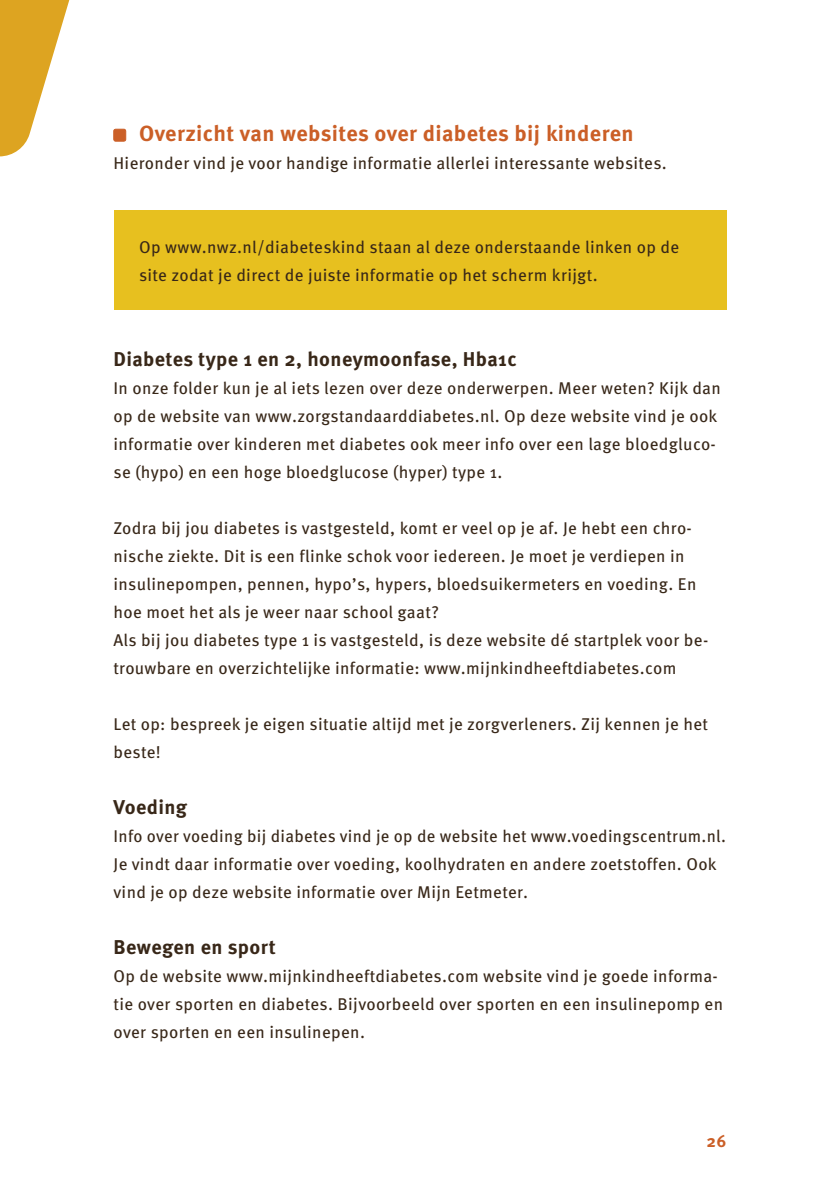
<style>
.page{position:relative;width:840px;height:1191px;background:#fff}
.page>*{position:absolute;margin:0;border:0;box-sizing:border-box;transform-origin:0 0}
.t1{font:700 22px "Meta Pro";letter-spacing:.02em;color:#cb5f27}
.t2{font:700 20px "Meta Pro";letter-spacing:.02em;color:#382718}
.t3{font:17px/28px "Meta Pro";letter-spacing:.02em;color:#382718}
.t4{font:700 17px "Meta Pro";color:#cb5f27}
</style>
<div class="page">
<svg style="left:0;top:0;width:70px;height:156px"></svg>
<div style="left:114px;top:129px;width:12px;height:12px;background:#cb5f27;border-radius:2px"></div>
<div style="left:113px;top:129px;width:13px;height:12px;border:1px solid #cb5f27;border-radius:2px"></div>
<div style="left:113px;top:210px;width:613px;height:99px;background:#e7c01f"></div>
<p class="t1" style="left:139px;top:117px;width:496px">Overzicht van websites over diabetes bij kinderen</p>
<p class="t3" style="left:113px;top:148px;width:554px">Hieronder vind je voor handige informatie allerlei interessante websites.</p>
<p class="t3" style="left:139px;top:232px;width:541px">Op www.nwz.nl/diabeteskind staan al deze onderstaande linken op de site zodat je direct de juiste informatie op het scherm krijgt.</p>
<p class="t2" style="left:113px;top:343px;width:404px">Diabetes type 1 en 2, honeymoonfase, Hba1c</p>
<p class="t3" style="left:113px;top:372px;width:608px">In onze folder kun je al iets lezen over deze onderwerpen. Meer weten? Kijk dan op de website van www.zorgstandaarddiabetes.nl. Op deze website vind je ook informatie over kinderen met diabetes ook meer info over een lage bloedgluco&shy;se (hypo) en een hoge bloedglucose (hyper) type 1.</p>
<p class="t3" style="left:113px;top:512px;width:596px">Zodra bij jou diabetes is vastgesteld, komt er veel op je af. Je hebt een chro&shy;nische ziekte. Dit is een flinke schok voor iedereen. Je moet je verdiepen in insulinepompen, pennen, hypo’s, hypers, bloedsuikermeters en voeding. En hoe moet het als je weer naar school gaat?<br>Als bij jou diabetes type 1 is vastgesteld, is deze website dé startplek voor be&shy;trouwbare en overzichtelijke informatie: www.mijnkindheeftdiabetes.com</p>
<p class="t3" style="left:113px;top:708px;width:595px">Let op: bespreek je eigen situatie altijd met je zorgverleners. Zij kennen je het beste!</p>
<p class="t2" style="left:113px;top:791px;width:75px">Voeding</p>
<p class="t3" style="left:113px;top:820px;width:613px">Info over voeding bij diabetes vind je op de website het www.voedingscentrum.nl.<br>Je vindt daar informatie over voeding, koolhydraten en andere zoetstoffen. Ook vind je op deze website informatie over Mijn Eetmeter.</p>
<p class="t2" style="left:113px;top:931px;width:164px">Bewegen en sport</p>
<p class="t3" style="left:113px;top:960px;width:611px">Op de website www.mijnkindheeftdiabetes.com website vind je goede informa&shy;tie over sporten en diabetes. Bijvoorbeeld over sporten en een insulinepomp en over sporten en een insulinepen.</p>
<p class="t4" style="left:706px;top:1127px;width:21px">26</p>
</div>
